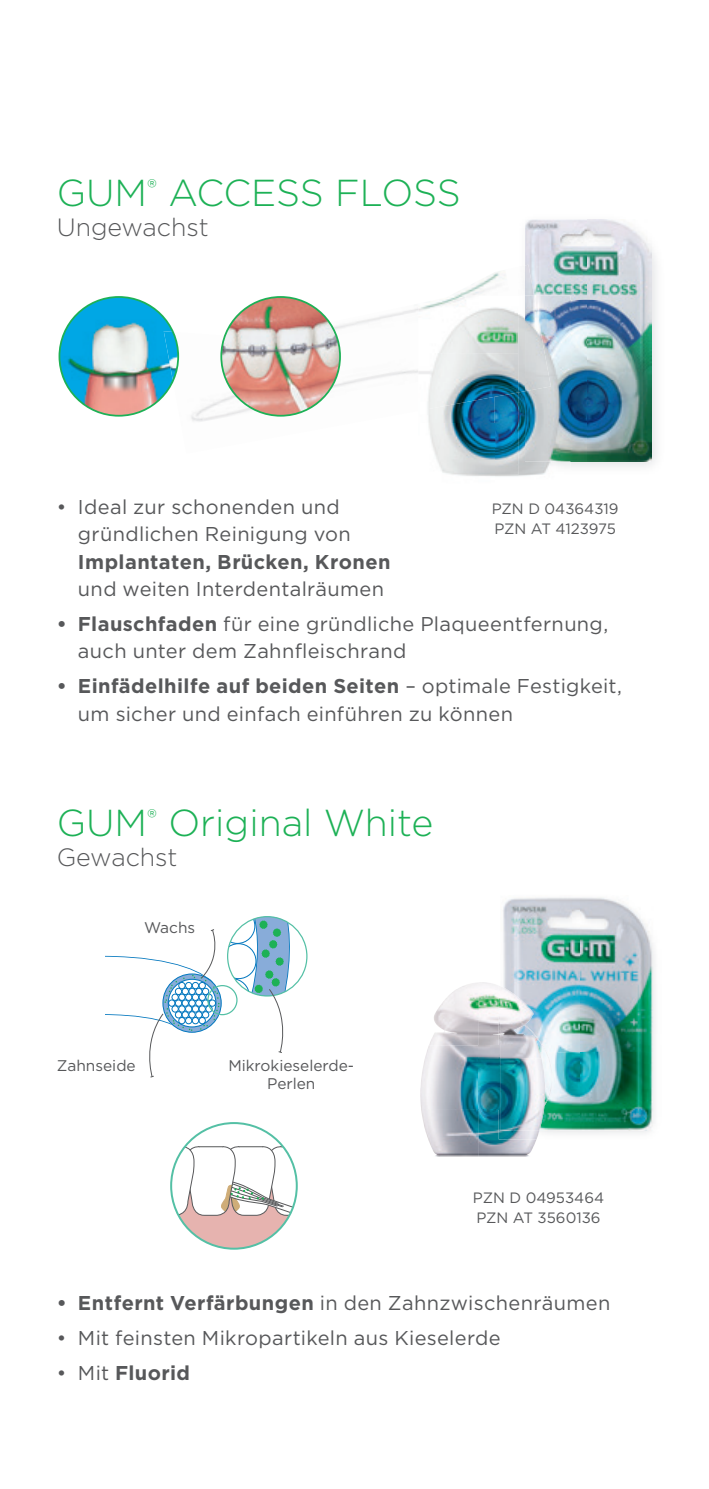
<style>
.page{position:relative;width:709px;height:1489px;background:#fff}
.page>*{position:absolute;margin:0;border:0;box-sizing:border-box;transform-origin:0 0}
.t1{font:300 37.5px "Gotham";color:#1db156}
.t2{font:300 25px "Gotham";color:#57585a}
.t3{font:20px/27.5px "Gotham";letter-spacing:.015em;color:#57585a}
.t4{font:700 20px "Gotham";letter-spacing:.02em;color:#57585a}
.t5{font:15.5px/18px "Gotham";color:#57585a;text-align:center}
.t6{font:15px/20px "Gotham";color:#57585a}
.s1{font-weight:700}
.s2{font-weight:400}
</style>
<div class="page">
<svg style="left:105px;top:916px;width:185px;height:161px"></svg>
<svg style="left:183px;top:1224px;width:102px;height:24px;fill:#e6b3af"></svg>
<svg style="left:171px;top:1145px;width:126px;height:79px"></svg>
<img style="left:173px;top:271px;width:333px;height:151px">
<img style="left:570px;top:247px;width:87px;height:220px">
<img style="left:525px;top:219px;width:126px;height:81px">
<img style="left:570px;top:300px;width:81px;height:161px">
<img style="left:418px;top:411px;width:76px;height:65px">
<img style="left:494px;top:411px;width:36px;height:66px">
<img style="left:418px;top:296px;width:100px;height:115px">
<img style="left:518px;top:392px;width:52px;height:83px">
<img style="left:518px;top:314px;width:7px;height:78px">
<img style="left:525px;top:296px;width:45px;height:165px">
<img style="left:221px;top:297px;width:119px;height:119px;border-radius:59px">
<div style="left:220px;top:296px;width:121px;height:120px;border:2px solid #1db156;border-radius:50%"></div>
<img style="left:59px;top:356px;width:73px;height:60px">
<img style="left:173px;top:333px;width:5px;height:48px">
<div style="left:59px;top:296px;width:120px;height:120px;border:2px solid #1db156;border-radius:50%"></div>
<img style="left:500px;top:895px;width:158px;height:157px">
<img style="left:549px;top:1052px;width:108px;height:78px">
<img style="left:429px;top:982px;width:69px;height:63px">
<img style="left:420px;top:1045px;width:78px;height:63px">
<img style="left:421px;top:1108px;width:116px;height:49px">
<img style="left:498px;top:985px;width:41px;height:154px">
<img style="left:500px;top:986px;width:49px;height:72px">
<img style="left:500px;top:1058px;width:52px;height:72px">
<h1 class="t1" style="left:57px;top:168px;width:405px">GUM<sup>®</sup> ACCESS FLOSS</h1>
<p class="t2" style="left:57px;top:211px;width:153px">Ungewachst</p>
<p class="t3" style="left:78px;top:492px;width:274px;text-indent:-21px">• Ideal zur schonenden und gründlichen Reinigung von</p>
<p class="t4" style="left:78px;top:548px;width:314px">Implantaten, Brücken, Kronen</p>
<p class="t3" style="left:78px;top:575px;width:308px">und weiten Interdentalräumen</p>
<p class="t3" style="left:78px;top:609px;width:532px;text-indent:-21px"><span class="s1">• Flauschfaden</span> für eine gründliche Plaqueentfernung, auch unter dem Zahnfleischrand</p>
<p class="t3" style="left:78px;top:671px;width:545px;text-indent:-21px"><span class="s1">• Einfädelhilfe auf beiden Seiten</span> – optimale Festigkeit, um sicher und einfach einführen zu können</p>
<p class="t6" style="left:492px;top:498px;width:128px">PZN D 04364319<br>PZN AT 4123975</p>
<h1 class="t1" style="left:57px;top:798px;width:378px">GUM<sup>®</sup> Original White</h1>
<p class="t2" style="left:57px;top:841px;width:122px">Gewachst</p>
<p class="t5" style="left:144px;top:918px;width:53px">Wachs</p>
<p class="t5" style="left:57px;top:1055px;width:80px">Zahnseide</p>
<p class="t5" style="left:228px;top:1055px;width:127px">Mikrokieselerde-<br>Perlen</p>
<p class="t6" style="left:473px;top:1187px;width:133px">PZN D 04953464<br>PZN AT 3560136</p>
<p class="t3" style="left:57px;top:1288px;width:555px"><span class="s1">• Entfernt Verfärbungen</span> in den Zahnzwischenräumen</p>
<p class="t3" style="left:57px;top:1323px;width:445px">• Mit feinsten Mikropartikeln aus Kieselerde</p>
<p class="t4" style="left:57px;top:1359px;width:135px"><span class="s2">• Mit</span> Fluorid</p>
</div>
